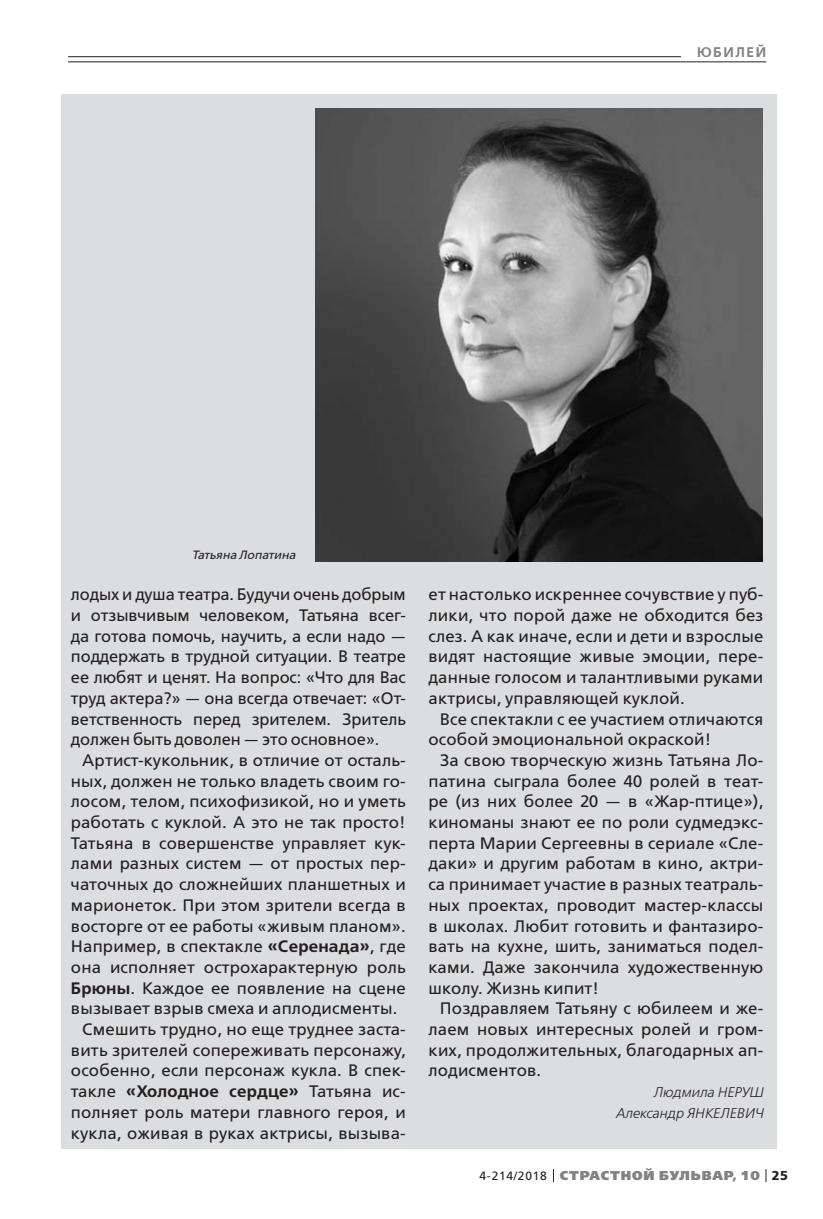
<style>
.page{position:relative;width:823px;height:1219px;background:#fff}
.page>*{position:absolute;margin:0;border:0;box-sizing:border-box;transform-origin:0 0}
.t1{font:16.6px/20.8px "Free Set";letter-spacing:.01em;color:#231f20;text-align:justify}
.t2{font:600 16.6px "Free Set";letter-spacing:.01em;color:#231f20}
.t3{font:italic 300 14px/20.8px "Free Set";color:#231f20;text-align:right}
.t4{font:600 14px "Free Set";letter-spacing:.11em;color:#808285}
.t5{font:800 12.8px "Free Set";letter-spacing:.07em;color:#808285}
.t6{font:italic 12px "Free Set";color:#231f20}
.s1{font-weight:600}
.s2{font-weight:400}
.s3{font-weight:400;font-size:12px;color:#231f20}
.s4{font-weight:700;color:#231f20}
</style>
<div class="page">
<svg style="left:765px;top:1169px;width:1px;height:13px"></svg>
<hr style="left:68px;top:56px;width:697px;height:1px;background:#231f20">
<div style="left:680px;top:41px;width:85px;height:21px;background:#fff"></div>
<hr style="left:68px;top:62px;width:697px;height:1px;background:#231f20">
<div style="left:61px;top:95px;width:715px;height:1054px;background:#dcddde"></div>
<img style="left:315px;top:109px;width:446px;height:453px">
<p class="t4" style="left:696px;top:45px;width:70px">ЮБИЛЕЙ</p>
<p class="t6" style="left:192px;top:549px;width:105px">Татьяна Лопатина</p>
<p class="t1" style="left:71px;top:585px;width:336px">лодых и душа театра. Будучи очень добрым и отзывчивым человеком, Татьяна всег&shy;да готова помочь, научить, а если надо — поддержать в трудной ситуации. В театре ее любят и ценят. На вопрос: «Что для Вас труд актера?» — она всегда отвечает: «От&shy;ветственность перед зрителем. Зритель должен быть доволен — это основное».</p>
<p class="t1" style="left:82px;top:751px;width:325px">Артист-кукольник, в отличие от осталь-</p>
<p class="t1" style="left:71px;top:771px;width:336px">ных, должен не только владеть своим го-</p>
<p class="t1" style="left:71px;top:792px;width:336px">лосом, телом, психофизикой, но и уметь</p>
<p class="t1" style="left:71px;top:813px;width:336px">работать с куклой. А это не так просто!</p>
<p class="t1" style="left:71px;top:833px;width:336px">Татьяна в совершенстве управляет кук-</p>
<p class="t1" style="left:71px;top:854px;width:336px">лами разных систем — от простых пер-</p>
<p class="t1" style="left:71px;top:875px;width:336px">чаточных до сложнейших планшетных и</p>
<p class="t1" style="left:71px;top:896px;width:336px">марионеток. При этом зрители всегда в</p>
<p class="t1" style="left:71px;top:916px;width:336px">восторге от ее работы «живым планом».</p>
<p class="t1" style="left:71px;top:937px;width:336px">Например, в спектакле <span class="s1">«Серенада»</span>, где</p>
<p class="t1" style="left:71px;top:958px;width:336px">она исполняет острохарактерную роль</p>
<p class="t1" style="left:71px;top:978px;width:336px"><span class="s1">Брюны</span>. Каждое ее появление на сцене</p>
<p class="t1" style="left:71px;top:999px;width:328px">вызывает взрыв смеха и аплодисменты.</p>
<p class="t1" style="left:82px;top:1020px;width:325px">Смешить трудно, но еще труднее заста-</p>
<p class="t1" style="left:71px;top:1040px;width:336px">вить зрителей сопереживать персонажу,</p>
<p class="t1" style="left:71px;top:1061px;width:336px">особенно, если персонаж кукла. В спек-</p>
<p class="t2" style="left:71px;top:1083px;width:336px"><span class="s2">такле</span> «Холодное сердце» <span class="s2">Татьяна ис-</span></p>
<p class="t1" style="left:71px;top:1103px;width:336px">полняет роль матери главного героя, и</p>
<p class="t1" style="left:71px;top:1123px;width:336px">кукла, оживая в руках актрисы, вызыва-</p>
<p class="t1" style="left:428px;top:585px;width:336px">ет настолько искреннее сочувствие у пуб&shy;лики, что порой даже не обходится без слез. А как иначе, если и дети и взрослые видят настоящие живые эмоции, пере&shy;данные голосом и талантливыми руками актрисы, управляющей куклой.</p>
<p class="t1" style="left:428px;top:709px;width:336px;text-indent:11px">Все спектакли с ее участием отличаются особой эмоциональной окраской!</p>
<p class="t1" style="left:428px;top:751px;width:336px;text-indent:11px">За свою творческую жизнь Татьяна Ло&shy;патина сыграла более</p>
<p class="t1" style="left:649px;top:771px;width:115px">ролей в теат-</p>
<p class="t1" style="left:428px;top:792px;width:146px">ре (из них более</p>
<p class="t1" style="left:428px;top:792px;width:336px;text-indent:177px">— в «Жар-птице»), киноманы знают ее по роли судмедэкс&shy;перта Марии Сергеевны в сериале «Сле&shy;даки» и другим работам в кино, актри&shy;са принимает участие в разных театраль&shy;ных проектах, проводит мастер-классы в школах. Любит готовить и фантазиро&shy;вать на кухне, шить, заниматься подел&shy;ками. Даже закончила художественную школу. Жизнь кипит!</p>
<p class="t1" style="left:428px;top:999px;width:336px;text-indent:11px">Поздравляем Татьяну с юбилеем и же&shy;лаем новых интересных ролей и гром&shy;ких, продолжительных, благодарных ап&shy;лодисментов.</p>
<p class="t3" style="left:615px;top:1083px;width:149px">Людмила НЕРУШ<br>Александр ЯНКЕЛЕВИЧ</p>
<p class="t5" style="left:479px;top:1169px;width:310px"><span class="s3">4-214/2018</span> СТРАСТНОЙ БУЛЬВАР, 10 <span class="s4">25</span></p>
</div>
